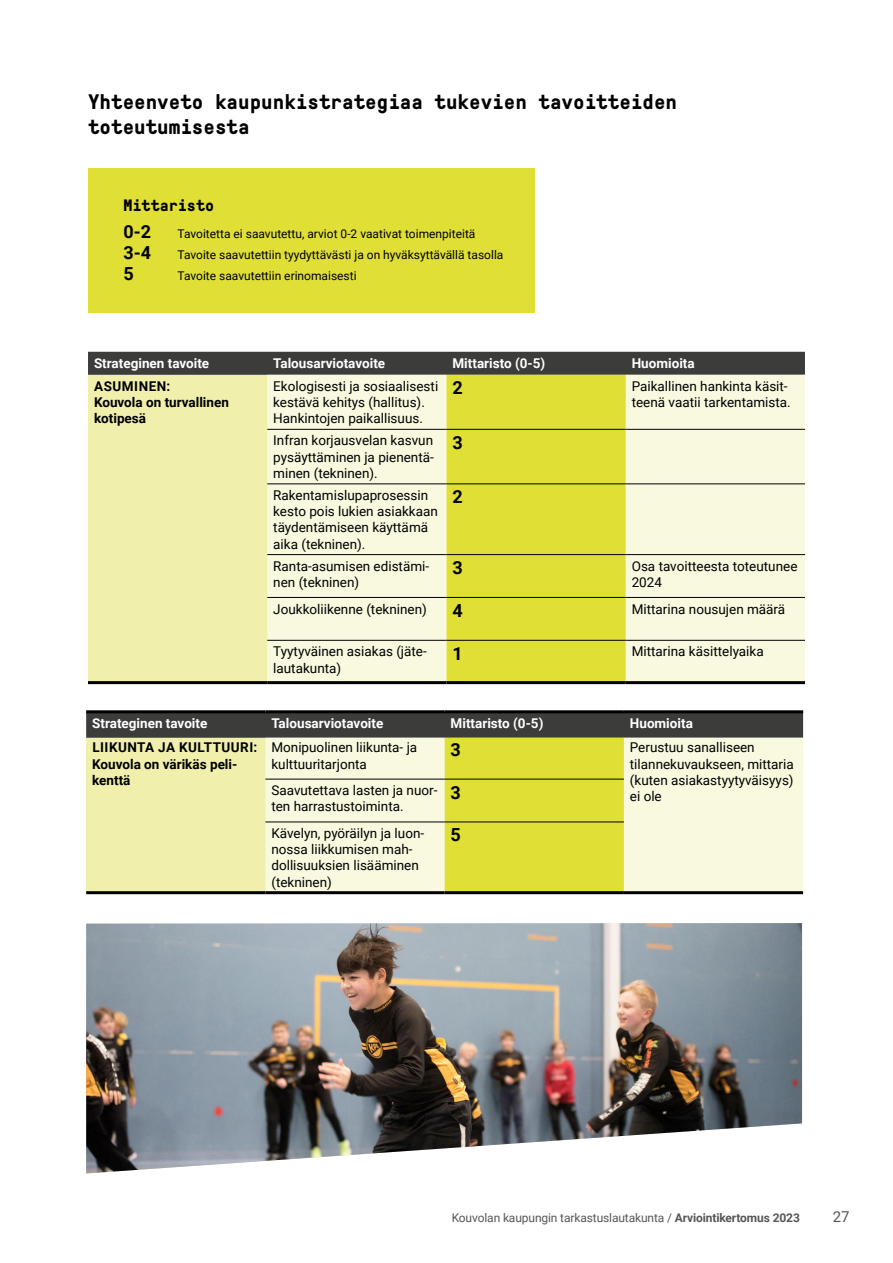
<style>
.page{position:relative;width:893px;height:1263px;background:#fff}
.page>*{position:absolute;margin:0;border:0;box-sizing:border-box;transform-origin:0 0}
.H3_Väliotsikko{font:700 21px/25.2px "GT Pressura Mono LC";color:#000}
.Taulukon_tekstit{font:700 18px "Roboto";color:#000}
.Tarkastuslautakunnan_nostolaatikko{font:700 18px "Roboto";color:#000}
.Tarkastuslautakunnan_väliotsikot{font:700 16.5px "GT Pressura Mono LC";color:#000}
.t1{font:15px "Roboto";color:#575756}
.Taulukon_tekstit-2{font:13.5px/16.2px "Roboto";color:#000}
.Taulukon_tekstit-3{font:700 13.5px "Roboto";color:#fff}
.Taulukon_tekstit-4{font:700 13.5px/16.2px "Roboto";color:#000}
.Taulukon_tekstit-5{font:700 13.5px "Roboto";letter-spacing:.035em;color:#000}
.Tarkastuslautakunnan_nostolaatikko-2{font:12px "Roboto";color:#000}
.t2{font:12px "Roboto";letter-spacing:-.01em;color:#575756}
.s1{font-weight:700}
</style>
<div class="page">
<div style="left:88px;top:168px;width:446px;height:144px;background:#e0df36"></div>
<div style="left:88px;top:352px;width:717px;height:23px;background:#3c3c3b"></div>
<div style="left:88px;top:375px;width:179px;height:308px;background:#f0efab"></div>
<div style="left:267px;top:375px;width:538px;height:306px;background:#f9f9e0"></div>
<div style="left:446px;top:375px;width:180px;height:306px;background:#e0df36"></div>
<hr style="left:267px;top:681px;width:179px;height:3px;background:#000">
<hr style="left:446px;top:681px;width:180px;height:3px;background:#000">
<hr style="left:626px;top:681px;width:179px;height:3px;background:#000">
<hr style="left:88px;top:681px;width:179px;height:3px;background:#000">
<hr style="left:267px;top:640px;width:179px;height:1px;background:#000">
<hr style="left:446px;top:640px;width:180px;height:1px;background:#000">
<hr style="left:626px;top:640px;width:179px;height:1px;background:#000">
<hr style="left:267px;top:597px;width:179px;height:1px;background:#000">
<hr style="left:446px;top:597px;width:180px;height:1px;background:#000">
<hr style="left:626px;top:597px;width:179px;height:1px;background:#000">
<hr style="left:267px;top:554px;width:179px;height:1px;background:#000">
<hr style="left:446px;top:554px;width:180px;height:1px;background:#000">
<hr style="left:626px;top:554px;width:179px;height:1px;background:#000">
<hr style="left:267px;top:484px;width:179px;height:1px;background:#000">
<hr style="left:446px;top:484px;width:180px;height:1px;background:#000">
<hr style="left:626px;top:484px;width:179px;height:1px;background:#000">
<hr style="left:267px;top:429px;width:179px;height:1px;background:#000">
<hr style="left:446px;top:429px;width:180px;height:1px;background:#000">
<hr style="left:626px;top:429px;width:179px;height:1px;background:#000">
<svg style="left:86px;top:713px;width:717px;height:178px;background:#d3d397"></svg>
<hr style="left:265px;top:710px;width:180px;height:3px;background:#000">
<hr style="left:445px;top:710px;width:179px;height:3px;background:#000">
<hr style="left:624px;top:710px;width:179px;height:3px;background:#000">
<hr style="left:86px;top:710px;width:179px;height:3px;background:#000">
<hr style="left:624px;top:891px;width:179px;height:3px;background:#000">
<hr style="left:265px;top:779px;width:180px;height:1px;background:#000">
<hr style="left:445px;top:779px;width:179px;height:1px;background:#000">
<hr style="left:265px;top:822px;width:180px;height:1px;background:#000">
<hr style="left:445px;top:822px;width:179px;height:1px;background:#000">
<svg style="left:86px;top:873px;width:716px;height:22px;background:#d0cf94"></svg>
<img style="left:86px;top:923px;width:716px;height:250px">
<h3 class="H3_Väliotsikko" style="left:88px;top:89px;width:591px">Yhteenveto kaupunkistrategiaa tukevien tavoitteiden toteutumisesta</h3>
<p class="Tarkastuslautakunnan_väliotsikot" style="left:123px;top:197px;width:92px">Mittaristo</p>
<p class="Tarkastuslautakunnan_nostolaatikko" style="left:123px;top:219px;width:29px">0-2</p>
<p class="Tarkastuslautakunnan_nostolaatikko-2" style="left:177px;top:225px;width:299px">Tavoitetta ei saavutettu, arviot 0-2 vaativat toimenpiteitä</p>
<p class="Tarkastuslautakunnan_nostolaatikko" style="left:123px;top:240px;width:29px">3-4</p>
<p class="Tarkastuslautakunnan_nostolaatikko-2" style="left:177px;top:246px;width:327px">Tavoite saavutettiin tyydyttävästi ja on hyväksyttävällä tasolla</p>
<p class="Tarkastuslautakunnan_nostolaatikko" style="left:123px;top:261px;width:12px">5</p>
<p class="Tarkastuslautakunnan_nostolaatikko-2" style="left:177px;top:267px;width:181px">Tavoite saavutettiin erinomaisesti</p>
<p class="Taulukon_tekstit-3" style="left:94px;top:354px;width:117px">Strateginen tavoite</p>
<p class="Taulukon_tekstit-3" style="left:273px;top:354px;width:114px">Talousarviotavoite</p>
<p class="Taulukon_tekstit-3" style="left:452px;top:354px;width:94px">Mittaristo (0-5)</p>
<p class="Taulukon_tekstit-3" style="left:632px;top:354px;width:65px">Huomioita</p>
<p class="Taulukon_tekstit-5" style="left:94px;top:377px;width:78px">ASUMINEN:</p>
<p class="Taulukon_tekstit-4" style="left:94px;top:394px;width:136px">Kouvola on turvallinen kotipesä</p>
<p class="Taulukon_tekstit-2" style="left:273px;top:377px;width:167px">Ekologisesti ja sosiaalisesti kestävä kehitys (hallitus).<br>Hankintojen paikallisuus.</p>
<p class="Taulukon_tekstit" style="left:452px;top:375px;width:12px">2</p>
<p class="Taulukon_tekstit-2" style="left:632px;top:377px;width:161px">Paikallinen hankinta käsit&shy;teenä vaatii tarkentamista.</p>
<p class="Taulukon_tekstit-2" style="left:273px;top:432px;width:162px;text-align:justify">Infran korjausvelan kasvun pysäyttäminen ja pienentä&shy;minen (tekninen).</p>
<p class="Taulukon_tekstit" style="left:452px;top:430px;width:12px">3</p>
<p class="Taulukon_tekstit-2" style="left:273px;top:487px;width:166px">Rakentamislupaprosessin kesto pois lukien asiakkaan täydentämiseen käyttämä aika (tekninen).</p>
<p class="Taulukon_tekstit" style="left:452px;top:484px;width:12px">2</p>
<p class="Taulukon_tekstit-2" style="left:273px;top:557px;width:157px">Ranta-asumisen edistämi&shy;nen (tekninen)</p>
<p class="Taulukon_tekstit" style="left:452px;top:555px;width:12px">3</p>
<p class="Taulukon_tekstit-2" style="left:632px;top:557px;width:167px">Osa tavoitteesta toteutunee<br>2024</p>
<p class="Taulukon_tekstit-2" style="left:273px;top:600px;width:155px">Joukkoliikenne (tekninen)</p>
<p class="Taulukon_tekstit" style="left:452px;top:598px;width:12px">4</p>
<p class="Taulukon_tekstit-2" style="left:632px;top:600px;width:155px">Mittarina nousujen määrä</p>
<p class="Taulukon_tekstit-2" style="left:273px;top:643px;width:155px">Tyytyväinen asiakas (jäte&shy;lautakunta)</p>
<p class="Taulukon_tekstit" style="left:452px;top:641px;width:12px">1</p>
<p class="Taulukon_tekstit-2" style="left:632px;top:643px;width:133px">Mittarina käsittelyaika</p>
<p class="Taulukon_tekstit-3" style="left:92px;top:714px;width:117px">Strateginen tavoite</p>
<p class="Taulukon_tekstit-3" style="left:271px;top:714px;width:114px">Talousarviotavoite</p>
<p class="Taulukon_tekstit-3" style="left:451px;top:714px;width:94px">Mittaristo (0-5)</p>
<p class="Taulukon_tekstit-3" style="left:630px;top:714px;width:65px">Huomioita</p>
<p class="Taulukon_tekstit-5" style="left:92px;top:738px;width:166px">LIIKUNTA JA KULTTUURI:</p>
<p class="Taulukon_tekstit-4" style="left:92px;top:755px;width:147px">Kouvola on värikäs peli&shy;kenttä</p>
<p class="Taulukon_tekstit-2" style="left:271px;top:739px;width:147px">Monipuolinen liikunta- ja kulttuuritarjonta</p>
<p class="Taulukon_tekstit" style="left:451px;top:737px;width:12px">3</p>
<p class="Taulukon_tekstit-2" style="left:630px;top:739px;width:165px">Perustuu sanalliseen tilannekuvaukseen, mittaria (kuten asiakastyytyväisyys) ei ole</p>
<p class="Taulukon_tekstit-2" style="left:271px;top:782px;width:168px">Saavutettava lasten ja nuor&shy;ten harrastustoiminta.</p>
<p class="Taulukon_tekstit" style="left:451px;top:780px;width:12px">3</p>
<p class="Taulukon_tekstit-2" style="left:271px;top:825px;width:154px">Kävelyn, pyöräilyn ja luon&shy;nossa liikkumisen mah&shy;dollisuuksien lisääminen (tekninen)</p>
<p class="Taulukon_tekstit" style="left:451px;top:822px;width:12px">5</p>
<p class="t2" style="left:452px;top:1209px;width:350px">Kouvolan kaupungin tarkastuslautakunta / <span class="s1">Arviointikertomus 2023</span></p>
<p class="t1" style="left:833px;top:1206px;width:18px">27</p>
</div>
